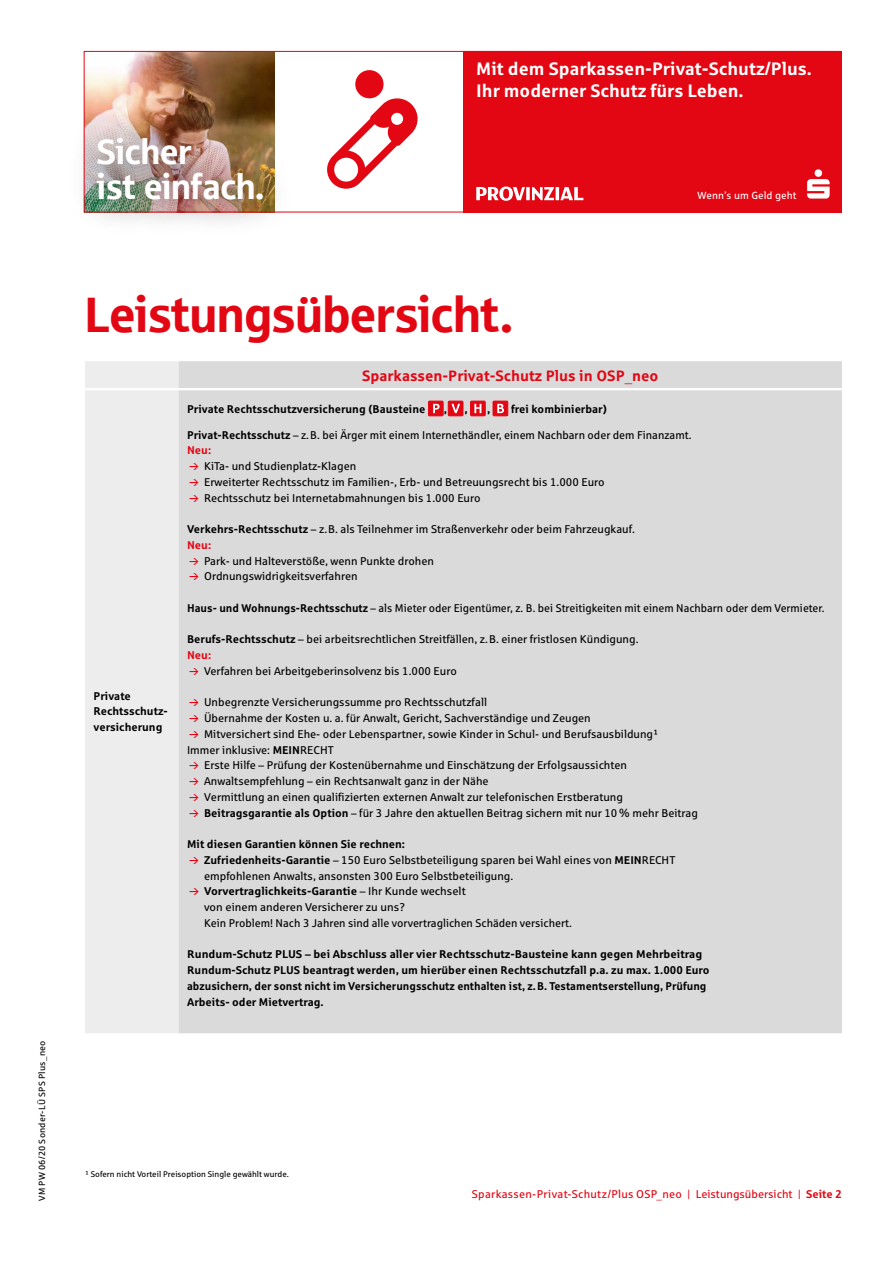
<style>
.page{position:relative;width:893px;height:1263px;background:#fff}
.page>*{position:absolute;margin:0;border:0;box-sizing:border-box;transform-origin:0 0}
.t1{font:49.8px "Sparkasse Head";color:#e30613}
.t2{font:35.25px/34.5px "Sparkasse Head";color:#fff}
.t3{font:700 18px/21.6px "Sparkasse Rg";color:#fff}
.t4{font:700 15px "Sparkasse Rg";color:#e30613}
.t5{font:11.25px/15.8px "Sparkasse Rg";color:#000}
.t6{font:700 11.25px/15.8px "Sparkasse Rg";color:#000}
.t7{font:11.25px "Sparkasse Rg";letter-spacing:.02em;color:#e30613}
.t8{font:11.25px "Sparkasse Rg";color:#e30613}
.t9{font:700 11.25px "Sparkasse Rg";color:#e30613}
.t10{font:10.35px "Sparkasse Rg";color:#fff}
.t11{font:9px "Sparkasse Rg";letter-spacing:.03em;color:#000}
.t12{font:8.25px "Sparkasse Rg";color:#000}
.s1{font-weight:700}
.s2{font-weight:700;color:#e30613}
</style>
<div class="page">
<div style="left:85px;top:361px;width:94px;height:672px;background:#ededed"></div>
<div style="left:179px;top:361px;width:663px;height:672px;background:#dadada"></div>
<hr style="left:85px;top:388px;width:94px;height:2px;background:#fff">
<hr style="left:179px;top:388px;width:663px;height:2px;background:#fff">
<div style="left:428px;top:401px;width:15px;height:15px;background:#e30613"></div>
<div style="left:428px;top:401px;width:15px;height:15px;border:1px solid #e30613"></div>
<svg style="left:433px;top:404px;width:7px;height:9px"></svg>
<svg style="left:448px;top:401px;width:15px;height:15px"></svg>
<div style="left:448px;top:401px;width:15px;height:15px;border:1px solid #e30613"></div>
<svg style="left:451px;top:404px;width:9px;height:9px"></svg>
<svg style="left:470px;top:401px;width:15px;height:15px"></svg>
<div style="left:470px;top:401px;width:15px;height:15px;border:1px solid #e30613"></div>
<svg style="left:474px;top:404px;width:7px;height:9px"></svg>
<svg style="left:493px;top:401px;width:15px;height:15px"></svg>
<div style="left:493px;top:401px;width:15px;height:15px;border:1px solid #e30613"></div>
<svg style="left:497px;top:404px;width:7px;height:9px"></svg>
<svg style="left:327px;top:70px;width:91px;height:119px"></svg>
<img style="left:86px;top:53px;width:188px;height:57px">
<div style="left:464px;top:51px;width:378px;height:161px;background:#e30613"></div>
<div style="left:84px;top:51px;width:757px;height:161px;border:1px solid #e30613"></div>
<div style="left:69px;top:110px;width:227px;height:125px;background:#000;opacity:.75"></div>
<svg style="left:476px;top:186px;width:107px;height:15px"></svg>
<svg style="left:807px;top:169px;width:23px;height:30px"></svg>
<svg style="left:190px;top:463px;width:8px;height:7px"></svg>
<svg style="left:190px;top:479px;width:8px;height:7px"></svg>
<svg style="left:190px;top:495px;width:8px;height:7px"></svg>
<svg style="left:190px;top:558px;width:8px;height:7px"></svg>
<svg style="left:190px;top:574px;width:8px;height:6px"></svg>
<svg style="left:190px;top:668px;width:8px;height:7px"></svg>
<svg style="left:190px;top:700px;width:8px;height:6px"></svg>
<svg style="left:190px;top:715px;width:8px;height:7px"></svg>
<svg style="left:190px;top:731px;width:8px;height:7px"></svg>
<svg style="left:190px;top:763px;width:8px;height:6px"></svg>
<svg style="left:190px;top:778px;width:8px;height:7px"></svg>
<svg style="left:190px;top:794px;width:8px;height:7px"></svg>
<svg style="left:190px;top:810px;width:8px;height:7px"></svg>
<svg style="left:190px;top:857px;width:8px;height:7px"></svg>
<svg style="left:190px;top:889px;width:9px;height:6px"></svg>
<p class="t11" style="left:37px;top:1201px;width:162px;rotate:-90deg">VM PW 06/20 Sonder-LÜ SPS Plus_neo</p>
<h2 class="t2" style="left:97px;top:134px;width:169px">Sicher<br>ist einfach.</h2>
<h3 class="t3" style="left:476px;top:58px;width:337px">Mit dem Sparkassen-Privat-Schutz/Plus.<br>Ihr moderner Schutz fürs Leben.</h3>
<p class="t10" style="left:698px;top:189px;width:100px">Wenn s’ um Geld geht</p>
<h1 class="t1" style="left:85px;top:283px;width:429px">Leistungsübersicht.</h1>
<h3 class="t4" style="left:362px;top:366px;width:298px">Sparkassen-Privat-Schutz Plus in OSP_neo</h3>
<p class="t6" style="left:94px;top:687px;width:39px">Private</p>
<p class="t6" style="left:94px;top:719px;width:70px">versicherung</p>
<p class="t6" style="left:94px;top:703px;width:76px">Rechtsschutz-</p>
<p class="t6" style="left:511px;top:401px;width:97px">frei kombinierbar(</p>
<p class="t6" style="left:187px;top:401px;width:240px">Private Rechtsschutzversicherung (Bausteine</p>
<p class="t5" style="left:187px;top:427px;width:506px"><span class="s1">Privat-Rechtsschutz</span> – B.z . bei Ärger mit einem Internethändler, einem Nachbarn oder dem Finanzamt.<br><span class="s2">Neu:</span></p>
<p class="t5" style="left:204px;top:458px;width:402px">KiTa- und Studienplatz-Klagen<br>Erweiterter Rechtsschutz im Familien-, Erb- und Betreuungsrecht bis 1.000 Euro<br>Rechtsschutz bei Internetabmahnungen bis 1.000 Euro</p>
<p class="t5" style="left:187px;top:521px;width:449px"><span class="s1">Verkehrs-Rechtsschutz</span> – B.z . als Teilnehmer im Straßenverkehr oder beim Fahrzeugkauf.<br><span class="s2">Neu:</span></p>
<p class="t5" style="left:204px;top:553px;width:231px">Park- und Halteverstöße, wenn Punkte drohen<br>Ordnungswidrigkeitsverfahren</p>
<p class="t5" style="left:187px;top:600px;width:639px"><span class="s1">Haus- und Wohnungs-Rechtsschutz</span> – als Mieter oder Eigentümer B.z, . bei Streitigkeiten mit einem Nachbarn oder dem Vermieter.</p>
<p class="t5" style="left:187px;top:631px;width:453px"><span class="s1">Berufs-Rechtsschutz</span> – bei arbeitsrechtlichen Streitfällen B.z, . einer fristlosen Kündigung.<br><span class="s2">Neu:</span></p>
<p class="t5" style="left:204px;top:663px;width:254px">Verfahren bei Arbeitgeberinsolvenz bis 1.000 Euro</p>
<p class="t5" style="left:204px;top:694px;width:284px">Unbegrenzte Versicherungssumme pro Rechtsschutzfall</p>
<p class="t5" style="left:204px;top:710px;width:388px">Übernahme der Kosten .a.u für Anwalt, Gericht, Sachverständige und Zeugen</p>
<p class="t5" style="left:204px;top:726px;width:456px">Mitversichert sind Ehe- oder Lebenspartner, sowie Kinder in Schul- und Berufsausbildung¹</p>
<p class="t5" style="left:187px;top:742px;width:148px">Immer inklusive: <span class="s1">MEIN</span>RECHT</p>
<p class="t5" style="left:204px;top:757px;width:424px">Erste Hilfe – Prüfung der Kostenübernahme und Einschätzung der Erfolgsaussichten</p>
<p class="t5" style="left:204px;top:773px;width:286px">Anwaltsempfehlung – ein Rechtsanwalt ganz in der Nähe</p>
<p class="t5" style="left:204px;top:789px;width:420px">Vermittlung an einen qualifizierten externen Anwalt zur telefonischen Erstberatung</p>
<p class="t5" style="left:204px;top:805px;width:495px"><span class="s1">Beitragsgarantie als Option</span> – für 3 Jahre den aktuellen Beitrag sichern mit nur 10% mehr Beitrag</p>
<p class="t5" style="left:204px;top:836px;width:473px;text-indent:-17px"><span class="s1">Mit diesen Garantien können Sie rechnen:<br>Zufriedenheits-Garantie</span> – 150 Euro Selbstbeteiligung sparen bei Wahl eines von <span class="s1">MEIN</span>RECHT empfohlenen Anwalts, ansonsten 300 Euro Selbstbeteiligung.<br><span class="s1">Vorvertraglichkeits-Garantie</span> – Ihr Kunde wechselt<br>von einem anderen Versicherer zu uns?<br>Kein Problem! Nach 3 Jahren sind alle vorvertraglichen Schäden versichert.</p>
<p class="t6" style="left:187px;top:946px;width:524px">Rundum-Schutz PLUS – bei Abschluss aller vier Rechtsschutz-Bausteine kann gegen Mehrbeitrag Rundum-Schutz PLUS beantragt werden, um hierüber einen Rechtsschutzfall p .a. zu max. 1.000 Euro abzusichern, der sonst nicht im Versicherungsschutz enthalten ist B.z, . Testamentserstellung, Prüfung Arbeits- oder Mietvertrag.</p>
<p class="t6" style="left:444px;top:401px;width:5px">,</p>
<p class="t6" style="left:465px;top:401px;width:5px">,</p>
<p class="t6" style="left:487px;top:401px;width:5px">,</p>
<p class="t12" style="left:85px;top:1169px;width:205px">¹ Sofern nicht Vorteil Preisoption Single gewählt wurde.</p>
<p class="t9" style="left:806px;top:1186px;width:37px">Seite 2</p>
<p class="t7" style="left:472px;top:1187px;width:212px">Sparkassen-Privat-Schutz/Plus OSP_neo</p>
<p class="t7" style="left:687px;top:1187px;width:5px">|</p>
<p class="t8" style="left:696px;top:1187px;width:98px">Leistungsübersicht</p>
<p class="t7" style="left:798px;top:1187px;width:5px">|</p>
</div>
